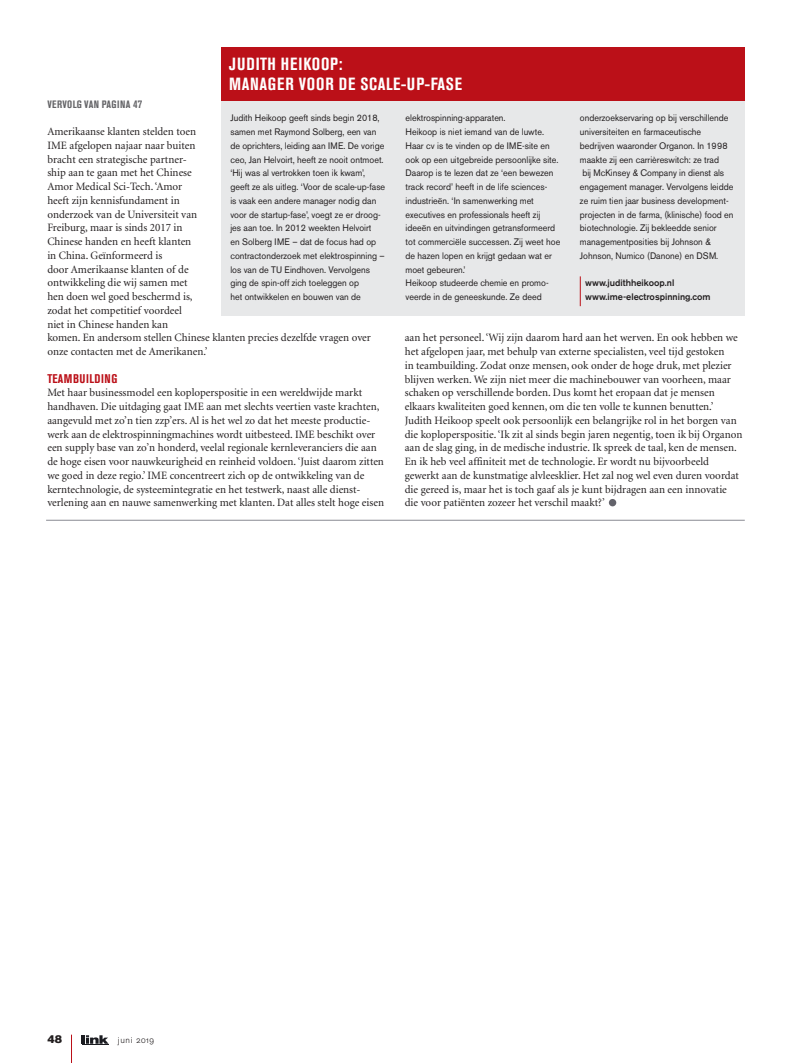
<style>
.page{position:relative;width:798px;height:1063px;background:#fff}
.page>*{position:absolute;margin:0;border:0;box-sizing:border-box;transform-origin:0 0}
.t1{font:700 condensed 17.5px/20px "Akzidenz Grotesk BE";letter-spacing:.05em;color:#fff}
.t2{font:700 condensed 12.5px "Akzidenz Grotesk BE";letter-spacing:.045em;color:#bb1018}
.t3{font:11.25px/13.8px "Minion";color:#231f20}
.t4{font:11.25px "Akzidenz Grotesk BE Super";color:#231f20}
.t5{font:700 condensed 10.62px "Akzidenz Grotesk BE";letter-spacing:.03em;color:#636366}
.t6{font:9.38px/13.8px "Akzidenz Grotesk BE";color:#231f20;scale:.95 1}
.t7{font:500 9.38px/13.8px "Akzidenz Grotesk BE";color:#231f20}
.t8{font:300 8.75px "Akzidenz Grotesk BE";color:#231f20}
.s1{font-size:11.25px}
.s2{font-family:"Akzidenz Grotesk BE Light Os F";font-weight:400}
</style>
<div class="page">
<div style="left:608px;top:499px;width:8px;height:7px;background:#63636b;border-radius:4px"></div>
<div style="left:221px;top:61px;width:523px;height:255px;background:#e7e8e9"></div>
<div style="left:221px;top:48px;width:523px;height:53px;background:#bb1018"></div>
<hr style="left:46px;top:520px;width:698px;height:1px;background:#8a8b93">
<hr style="left:579px;top:276px;width:1px;height:30px;background:#bb1018">
<svg style="left:82px;top:1035px;width:27px;height:10px"></svg>
<svg style="left:71px;top:1035px;width:1px;height:28px"></svg>
<p class="t5" style="left:47px;top:100px;width:96px">VERVOLG VAN PAGINA <span class="s1">47</span></p>
<h1 class="t1" style="left:229px;top:55px;width:234px">JUDITH HEIKOOP:<br>MANAGER VOOR DE SCALE-UP-FASE</h1>
<p class="t6" style="left:230px;top:112px;width:164px">Judith Heikoop geeft sinds begin 2018, samen met Raymond Solberg, een van de oprichters, leiding aan IME. De vorige ceo, Jan Helvoirt, heeft ze nooit ontmoet. ‘Hij was al vertrokken toen ik kwam’, geeft ze als uitleg. ‘Voor de scale-up-fase is vaak een andere manager nodig dan voor de startup-fase’, voegt ze er droog&shy;jes aan toe. In 2012 weekten Helvoirt<br>en Solberg IME – dat de focus had op contractonderzoek met elektrospinning – los van de TU Eindhoven. Vervolgens ging de spin-off zich toeleggen op<br>het ontwikkelen en bouwen van de</p>
<p class="t3" style="left:47px;top:126px;width:325px">Amerikaanse klanten stelden toen<br>IME afgelopen najaar naar buiten<br>bracht een strategische partner-<br>ship aan te gaan met het Chinese<br>Amor Medical Sci-Tech. ‘Amor<br>heeft zijn kennisfundament in<br>onderzoek van de Universiteit van<br>Freiburg, maar is sinds 2017 in<br>Chinese handen en heeft klanten<br>in China. Geïnformeerd is<br>door Amerikaanse klanten of de<br>ontwikkeling die wij samen met<br>hen doen wel goed beschermd is,<br>zodat het competitief voordeel<br>niet in Chinese handen kan<br>komen. En andersom stellen Chinese klanten precies dezelfde vragen over onze contacten met de Amerikanen.’</p>
<p class="t2" style="left:47px;top:374px;width:71px">TEAMBUILDING</p>
<p class="t3" style="left:47px;top:387px;width:338px">Met haar businessmodel een koploperspositie in een wereldwijde markt handhaven. Die uitdaging gaat IME aan met slechts veertien vaste krachten, aangevuld met zo’n tien zzp’ers. Al is het wel zo dat het meeste productie&shy;werk aan de elektrospinningmachines wordt uitbesteed. IME beschikt over een supply base van zo’n honderd, veelal regionale kernleveranciers die aan de hoge eisen voor nauwkeurigheid en reinheid voldoen. ‘Juist daarom zitten we goed in deze regio.’ IME concentreert zich op de ontwikkeling van de kerntechnologie, de systeemintegratie en het testwerk, naast alle dienst&shy;verlening aan en nauwe samenwerking met klanten. Dat alles stelt hoge eisen</p>
<p class="t6" style="left:405px;top:112px;width:164px">elektrospinning-apparaten.<br>Heikoop is niet iemand van de luwte.<br>Haar cv is te vinden op de IME-site en ook op een uitgebreide persoonlijke site.<br>Daarop is te lezen dat ze ‘een bewezen track record’ heeft in de life sciences&shy;industrieën. ‘In samenwerking met executives en professionals heeft zij ideeën en uitvindingen getransformeerd tot commerciële successen. Zij weet hoe de hazen lopen en krijgt gedaan wat er moet gebeuren.’<br>Heikoop studeerde chemie en promo&shy;veerde in de geneeskunde. Ze deed</p>
<p class="t6" style="left:579px;top:112px;width:163px">onderzoekservaring op bij verschillende universiteiten en farmaceutische bedrijven waaronder Organon. In 1998 maakte zij een carrièreswitch: ze trad<br>bij McKinsey &amp; Company in dienst als engagement manager. Vervolgens leidde ze ruim tien jaar business development&shy;projecten in de farma, (klinische) food en biotechnologie. Zij bekleedde senior managementposities bij Johnson &amp; Johnson, Numico (Danone) en DSM.</p>
<p class="t7" style="left:585px;top:277px;width:127px">www.judithheikoop.nl www.ime-electrospinning.com</p>
<p class="t3" style="left:404px;top:332px;width:339px">aan het personeel. ‘Wij zijn daarom hard aan het werven. En ook hebben we het afgelopen jaar, met behulp van externe specialisten, veel tijd gestoken<br>in teambuilding. Zodat onze mensen, ook onder de hoge druk, met plezier blijven werken. We zijn niet meer die machinebouwer van voorheen, maar schaken op verschillende borden. Dus komt het eropaan dat je mensen elkaars kwaliteiten goed kennen, om die ten volle te kunnen benutten.’ Judith Heikoop speelt ook persoonlijk een belangrijke rol in het borgen van die koploperspositie. ‘Ik zit al sinds begin jaren negentig, toen ik bij Organon aan de slag ging, in de medische industrie. Ik spreek de taal, ken de mensen.<br>En ik heb veel affiniteit met de technologie. Er wordt nu bijvoorbeeld gewerkt aan de kunstmatige alvleesklier. Het zal nog wel even duren voordat die gereed is, maar het is toch gaaf als je kunt bijdragen aan een innovatie die voor patiënten zozeer het verschil maakt?’</p>
<p class="t4" style="left:47px;top:1034px;width:16px">48</p>
<p class="t8" style="left:118px;top:1036px;width:38px">juni <span class="s2">2019</span></p>
</div>
